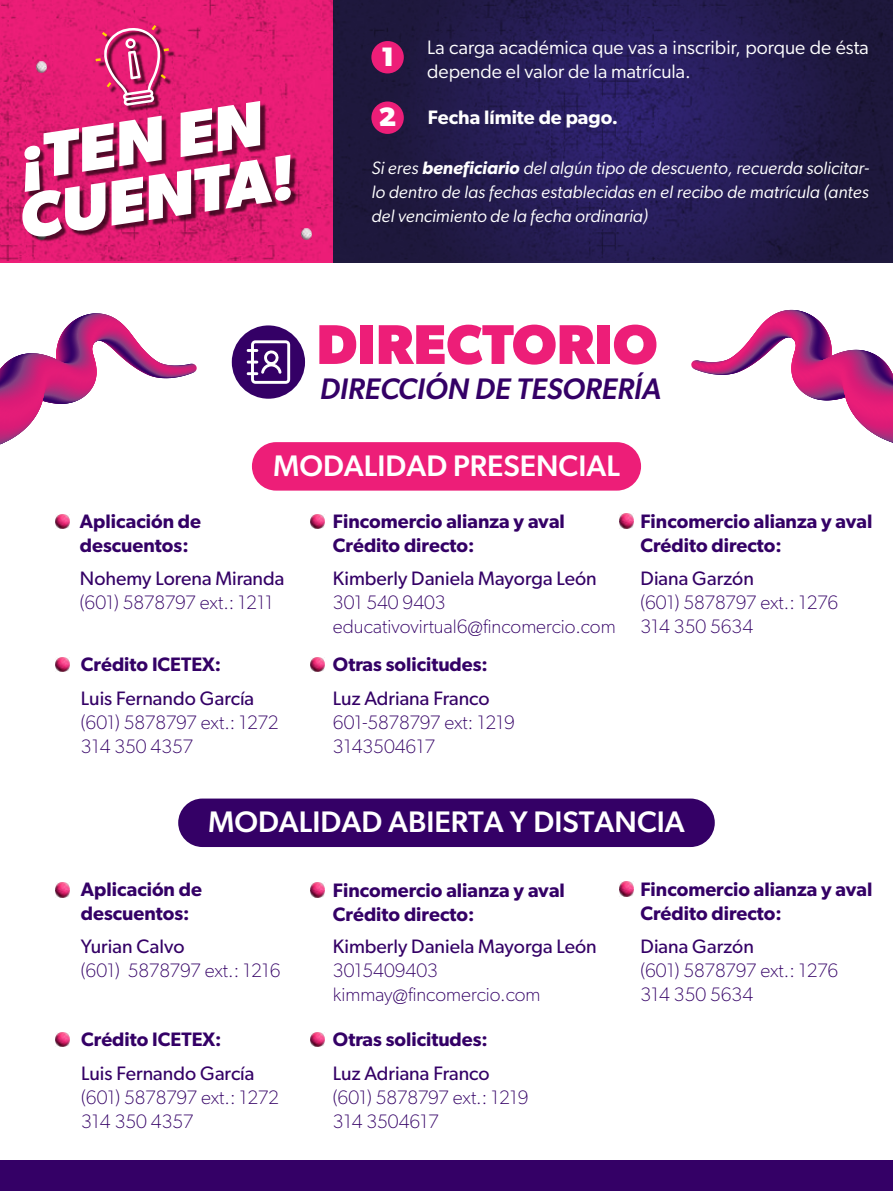
<style>
.page{position:relative;width:893px;height:1191px;background:#fff}
.page>*{position:absolute;margin:0;border:0;box-sizing:border-box;transform-origin:0 0}
.t1{font:italic 700 63.45px/57.2px "Gibson";color:#fff}
.t2{font:700 56.1px "Gibson";color:#ed1e78}
.t3{font:500 29.7px "Gibson";color:#fff}
.t4{font:italic 500 29.7px "Gibson";color:#340066}
.t5{font:700 26.7px "Gibson";color:#fff}
.t6{font:100 19.5px/23.9px "Gibson";color:#340066}
.t7{font:600 19.5px/23.9px "Gibson";color:#340066}
.t8{font:19.5px "Gibson";color:#340066}
.t9{font:19.5px/23.9px "Gibson";color:#fff}
.t10{font:600 19.5px "Gibson";color:#fff}
.t11{font:italic 18px/23.9px "Gibson";color:#fff;text-align:justify}
.s1{font-weight:600}
</style>
<div class="page">
<img style="left:0;top:0;width:893px;height:260px">
<div style="left:0;top:1160px;width:893px;height:31px;background:#340066"></div>
<svg style="left:691px;top:310px;width:202px;height:133px"></svg>
<svg style="left:0;top:313px;width:197px;height:132px"></svg>
<svg style="left:36px;top:62px;width:11px;height:11px"></svg>
<svg style="left:301px;top:228px;width:11px;height:11px"></svg>
<img style="left:169px;top:26px;width:7px;height:61px">
<svg style="left:96px;top:25px;width:73px;height:62px"></svg>
<div style="left:252px;top:442px;width:389px;height:48px;background:#ed1e78;border-radius:24px"></div>
<div style="left:178px;top:798px;width:537px;height:49px;background:#340066;border-radius:24px"></div>
<img style="left:22px;top:87px;width:279px;height:172px">
<div style="left:371px;top:41px;width:33px;height:32px;background:#ed1e78;border-radius:50%"></div>
<div style="left:371px;top:101px;width:33px;height:33px;background:#ed1e78;border-radius:50%"></div>
<div style="left:232px;top:325px;width:73px;height:74px;background:#340066;border-radius:50%"></div>
<svg style="left:246px;top:340px;width:44px;height:44px"></svg>
<img style="left:55px;top:514px;width:15px;height:14px">
<img style="left:310px;top:882px;width:15px;height:15px">
<img style="left:310px;top:514px;width:15px;height:14px">
<img style="left:619px;top:514px;width:15px;height:14px">
<img style="left:619px;top:882px;width:15px;height:14px">
<img style="left:55px;top:657px;width:15px;height:14px">
<img style="left:310px;top:1032px;width:15px;height:14px">
<img style="left:310px;top:657px;width:15px;height:14px">
<img style="left:55px;top:882px;width:15px;height:15px">
<img style="left:56px;top:1032px;width:14px;height:14px">
<h1 class="t1" style="left:6px;top:130px;width:278px;rotate:-8deg">¡TEN EN<br>CUENTA!</h1>
<h3 class="t5" style="left:381px;top:41px;width:15px">1</h3>
<h3 class="t5" style="left:379px;top:101px;width:19px">2</h3>
<p class="t9" style="left:427px;top:35px;width:443px">La carga académica que vas a inscribir, porque de ésta depende el valor de la matrícula.</p>
<p class="t10" style="left:428px;top:105px;width:192px">Fecha límite de pago.</p>
<p class="t11" style="left:371px;top:156px;width:499px">Si eres <span class="s1">beneficiario</span> del algún tipo de descuento, recuerda solicitar&shy;lo dentro de las fechas establecidas en el recibo de matrícula (antes del vencimiento de la fecha ordinaria)</p>
<h2 class="t2" style="left:317px;top:311px;width:343px">DIRECTORIO</h2>
<h3 class="t4" style="left:320px;top:371px;width:343px">DIRECCIÓN DE TESORERÍA</h3>
<h3 class="t3" style="left:273px;top:447px;width:348px">MODALIDAD PRESENCIAL</h3>
<p class="t7" style="left:80px;top:509px;width:123px">Aplicación de descuentos:</p>
<p class="t8" style="left:80px;top:566px;width:206px">Nohemy Lorena Miranda</p>
<p class="t6" style="left:80px;top:590px;width:195px">(601) 5878797 ext.: 1211</p>
<p class="t7" style="left:81px;top:651px;width:142px">Crédito ICETEX:</p>
<p class="t8" style="left:81px;top:687px;width:175px">Luis Fernando García</p>
<p class="t6" style="left:81px;top:710px;width:199px">(601) 5878797 ext.: 1272<br>314 350 4357</p>
<p class="t7" style="left:333px;top:509px;width:234px">Fincomercio alianza y aval<br>Crédito directo:</p>
<p class="t8" style="left:333px;top:566px;width:265px">Kimberly Daniela Mayorga León</p>
<p class="t6" style="left:333px;top:590px;width:284px">301 540 9403 educativovirtual6@fincomercio.com</p>
<p class="t7" style="left:333px;top:651px;width:157px">Otras solicitudes:</p>
<p class="t8" style="left:333px;top:687px;width:158px">Luz Adriana Franco</p>
<p class="t6" style="left:333px;top:710px;width:183px">601-5878797 ext: 1219<br>3143504617</p>
<p class="t7" style="left:640px;top:509px;width:234px">Fincomercio alianza y aval<br>Crédito directo:</p>
<p class="t8" style="left:640px;top:566px;width:115px">Diana Garzón</p>
<p class="t6" style="left:640px;top:590px;width:199px">(601) 5878797 ext.: 1276<br>314 350 5634</p>
<h3 class="t3" style="left:208px;top:804px;width:478px">MODALIDAD ABIERTA Y DISTANCIA</h3>
<p class="t7" style="left:81px;top:877px;width:123px">Aplicación de descuentos:</p>
<p class="t8" style="left:81px;top:934px;width:105px">Yurian Calvo</p>
<p class="t6" style="left:81px;top:958px;width:201px">(601) 5878797 ext.: 1216</p>
<p class="t7" style="left:81px;top:1026px;width:142px">Crédito ICETEX:</p>
<p class="t8" style="left:81px;top:1062px;width:175px">Luis Fernando García</p>
<p class="t6" style="left:81px;top:1085px;width:199px">(601) 5878797 ext.: 1272<br>314 350 4357</p>
<p class="t7" style="left:333px;top:877px;width:234px">Fincomercio alianza y aval<br>Crédito directo:</p>
<p class="t8" style="left:333px;top:934px;width:265px">Kimberly Daniela Mayorga León</p>
<p class="t6" style="left:333px;top:958px;width:209px">3015409403 kimmay@fincomercio.com</p>
<p class="t7" style="left:333px;top:1026px;width:157px">Otras solicitudes:</p>
<p class="t8" style="left:333px;top:1062px;width:158px">Luz Adriana Franco</p>
<p class="t6" style="left:333px;top:1085px;width:197px">(601) 5878797 ext.: 1219<br>314 3504617</p>
<p class="t7" style="left:640px;top:877px;width:234px">Fincomercio alianza y aval<br>Crédito directo:</p>
<p class="t8" style="left:640px;top:934px;width:115px">Diana Garzón</p>
<p class="t6" style="left:640px;top:958px;width:199px">(601) 5878797 ext.: 1276<br>314 350 5634</p>
</div>
